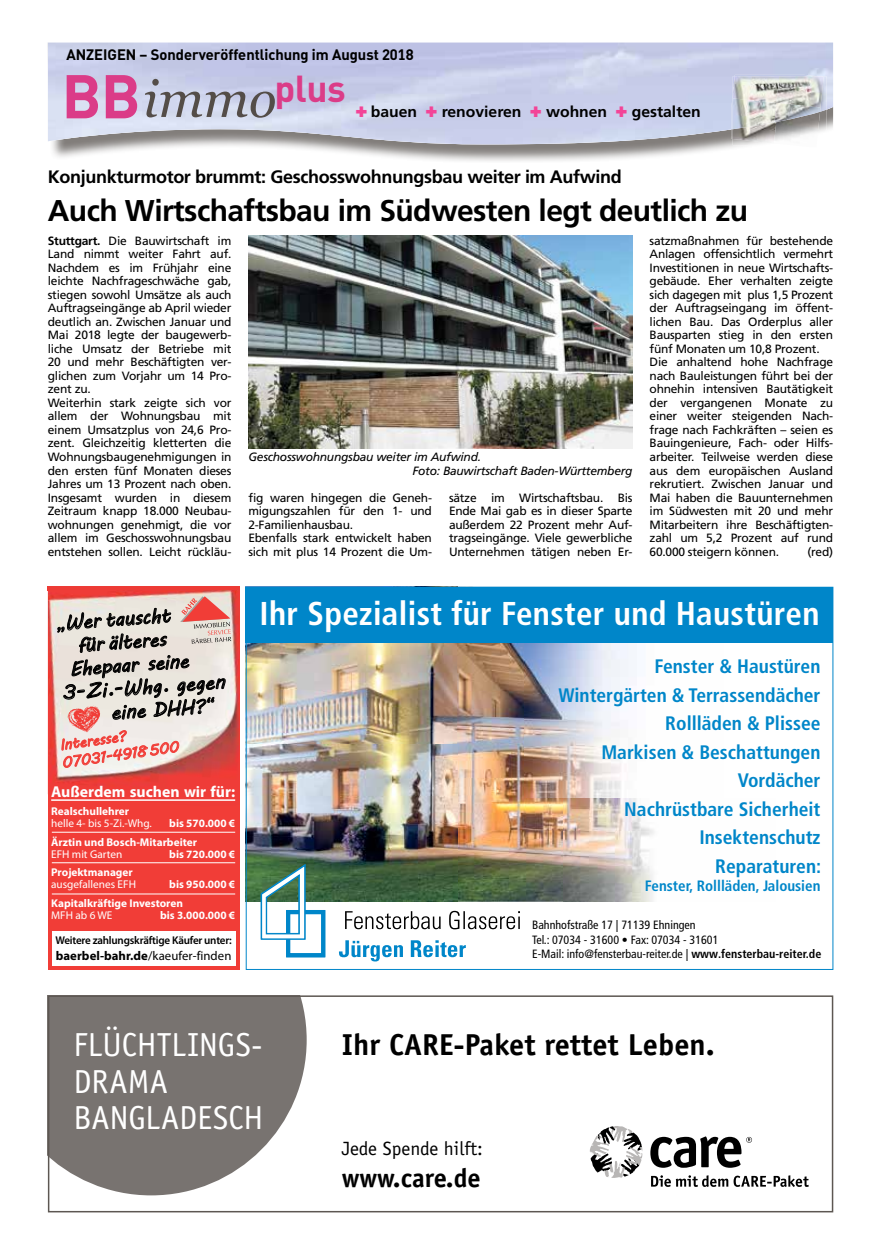
<style>
.page{position:relative;width:881px;height:1255px;background:#fff}
.page>*{position:absolute;margin:0;border:0;box-sizing:border-box;transform-origin:0 0}
.t1{font:60.75px "CA Info Type OP Bold LF";color:#db3c88}
.t2{font:italic 51.45px "Georgia";color:#544d48}
.t3{font:37.05px "CA Info Type OP Bold LF";color:#db3c88}
.t4{font:33.3px/36.3px "Officina Sans";color:#fff}
.t5{font:700 condensed 33px "Frutiger LT Pro";letter-spacing:.01em;color:#fff}
.t6{font:700 30.3px "Officina Sans";color:#000}
.t7{font:700 30px "Frutiger LT Pro";letter-spacing:-.02em;color:#000}
.t8{font:700 26.55px "Officina Sans";color:#000}
.t9{font:19.8px "MV Boli";color:#000}
.t10{font:700 condensed 19.5px/28.5px "Frutiger LT Pro";color:#0086c9;text-align:right}
.t11{font:19.2px "Officina Sans";color:#000}
.t12{font:700 18px "Frutiger LT Pro";letter-spacing:-.02em;color:#000}
.t13{font:700 15.75px "Myriad Pro";color:#fff}
.t14{font:700 15.3px "Frutiger";color:#000}
.t15{font:15px "CA Info Type OP Bold LF";color:#000}
.t16{font:700 15px "Optima Nova LT Pro";letter-spacing:.005em;color:#000}
.t17{font:700 condensed 15px "Frutiger LT Pro";color:#0086c9}
.t18{font:15px/18px "MV Boli";color:#f13d37}
.t19{font:700 12.75px "Myriad Pro";letter-spacing:.005em;color:#000}
.t20{font:12px/13.5px "Frutiger LT Pro";letter-spacing:-.02em;color:#000}
.t21{font:condensed 12px/14.4px "Frutiger LT Pro";color:#000}
.t22{font:italic 12px/13.5px "Frutiger LT Pro";letter-spacing:-.02em;color:#000}
.t23{font:700 11.25px/18.5px "Myriad Pro";color:#fff}
.t24{font:11.25px "Myriad Pro";color:#fff}
.t25{font:600 11.25px "Myriad Pro";letter-spacing:-.02em;color:#000}
.s1{font-family:"Helvetica Neue";font-weight:400}
.s2{font-weight:700}
.s3{font-size:17.25px}
.s4{font-weight:400}
</style>
<div class="page">
<img style="left:47px;top:43px;width:1px;height:15px">
<svg style="left:51px;top:998px;width:255px;height:197px;background:#888381"></svg>
<svg style="left:650px;top:1136px;width:101px;height:31px"></svg>
<svg style="left:651px;top:1175px;width:157px;height:11px"></svg>
<svg style="left:589px;top:1126px;width:53px;height:51px"></svg>
<div style="left:48px;top:995px;width:784px;height:217px;border:2px solid #5d5752"></div>
<img style="left:248px;top:642px;width:209px;height:259px">
<img style="left:457px;top:642px;width:317px;height:49px">
<img style="left:457px;top:691px;width:106px;height:210px">
<img style="left:563px;top:797px;width:91px;height:104px">
<svg style="left:345px;top:910px;width:174px;height:19px"></svg>
<svg style="left:339px;top:940px;width:126px;height:21px"></svg>
<div style="left:286px;top:910px;width:39px;height:47px;border:4px solid #0086c9"></div>
<svg style="left:260px;top:863px;width:46px;height:77px"></svg>
<img style="left:524px;top:643px;width:250px;height:154px">
<div style="left:246px;top:587px;width:586px;height:55px;background:#0086c9"></div>
<div style="left:48px;top:590px;width:191px;height:379px;background:#f13d37"></div>
<img style="left:48px;top:587px;width:191px;height:214px">
<img style="left:48px;top:590px;width:191px;height:1px">
<svg style="left:57px;top:596px;width:174px;height:174px;background:#d3bcb6"></svg>
<div style="left:52px;top:931px;width:183px;height:34px;background:#fff"></div>
<hr style="left:52px;top:862px;width:183px;height:1px;background:#fff">
<hr style="left:52px;top:893px;width:183px;height:1px;background:#fff">
<hr style="left:52px;top:831px;width:183px;height:1px;background:#fff">
<hr style="left:51px;top:799px;width:184px;height:1px;background:#fff">
<img style="left:52px;top:144px;width:693px;height:17px">
<img style="left:820px;top:76px;width:6px;height:36px">
<img style="left:732px;top:143px;width:41px;height:2px">
<img style="left:734px;top:75px;width:82px;height:1px">
<img style="left:731px;top:95px;width:1px;height:34px">
<img style="left:732px;top:129px;width:41px;height:14px">
<img style="left:773px;top:122px;width:46px;height:22px">
<img style="left:732px;top:76px;width:44px;height:22px">
<img style="left:776px;top:76px;width:47px;height:32px">
<img style="left:732px;top:98px;width:44px;height:31px">
<img style="left:774px;top:103px;width:46px;height:19px">
<img style="left:248px;top:236px;width:384px;height:212px">
<svg style="left:356px;top:106px;width:11px;height:11px"></svg>
<svg style="left:426px;top:106px;width:10px;height:11px"></svg>
<svg style="left:530px;top:106px;width:11px;height:11px"></svg>
<svg style="left:616px;top:106px;width:10px;height:11px"></svg>
<p class="t15" style="left:66px;top:45px;width:349px">ANZEIGEN – Sonderveröffentlichung im August 2018</p>
<p class="t16" style="left:112px;top:52px;width:245px">Bondorfer Nachrichten <span class="s1">·</span> ANZEIGEN</p>
<h1 class="t1" style="left:62px;top:57px;width:80px">BB</h1>
<h3 class="t3" style="left:275px;top:64px;width:72px">plus</h3>
<h2 class="t2" style="left:143px;top:67px;width:135px">immo</h2>
<p class="t14" style="left:370px;top:102px;width:48px">bauen</p>
<p class="t14" style="left:441px;top:102px;width:81px">renovieren</p>
<p class="t14" style="left:546px;top:102px;width:63px">wohnen</p>
<p class="t14" style="left:631px;top:102px;width:70px">gestalten</p>
<h3 class="t12" style="left:48px;top:166px;width:575px">Konjunkturmotor brummt: Geschosswohnungsbau weiter im Aufwind</h3>
<h3 class="t7" style="left:48px;top:193px;width:701px">Auch Wirtschaftsbau im Südwesten legt deutlich zu</h3>
<p class="t20" style="left:48px;top:234px;width:185px"><span class="s2">Stuttgart.</span> Die Bauwirtschaft im<br>Land nimmt weiter Fahrt auf.<br>Nachdem es im Frühjahr eine leichte Nachfrageschwäche gab, stiegen sowohl Umsätze als auch<br>Auftragseingänge ab April wieder deutlich an. Zwischen Januar und<br>Mai 2018 legte der baugewerb&shy;liche Umsatz der Betriebe mit<br>20 und mehr Beschäftigten ver&shy;glichen zum Vorjahr um 14 Pro&shy;zent zu.<br>Weiterhin stark zeigte sich vor allem der Wohnungsbau mit einem Umsatzplus von 24,6 Pro&shy;zent. Gleichzeitig kletterten die<br>Wohnungsbaugenehmigungen in den ersten fünf Monaten dieses<br>Jahres um 13 Prozent nach oben.<br>Insgesamt wurden in diesem<br>Zeitraum knapp 18.000 Neubau&shy;wohnungen genehmigt, die vor allem im Geschosswohnungsbau entstehen sollen. Leicht rückläu-</p>
<p class="t20" style="left:649px;top:234px;width:185px">satzmaßnahmen für bestehende<br>Anlagen offensichtlich vermehrt<br>Investitionen in neue Wirtschafts&shy;gebäude. Eher verhalten zeigte sich dagegen mit plus 1,5 Prozent der Auftragseingang im öffent&shy;lichen Bau. Das Orderplus aller<br>Bausparten stieg in den ersten fünf Monaten um 10,8 Prozent.<br>Die anhaltend hohe Nachfrage nach Bauleistungen führt bei der ohnehin intensiven Bautätigkeit der vergangenen Monate zu einer weiter steigenden Nach&shy;frage nach Fachkräften – seien es<br>Bauingenieure, Fach- oder Hilfs&shy;arbeiter. Teilweise werden diese aus dem europäischen Ausland rekrutiert. Zwischen Januar und<br>Mai haben die Bauunternehmen im Südwesten mit 20 und mehr<br>Mitarbeitern ihre Beschäftigten&shy;zahl um 5,2 Prozent auf rund<br>60.000 steigern können.</p>
<p class="t22" style="left:412px;top:450px;width:221px;text-indent:-164px">Geschosswohnungsbau weiter im Aufwind.<br>Foto: Bauwirtschaft Baden-Württemberg</p>
<p class="t20" style="left:248px;top:490px;width:185px">fig waren hingegen die Geneh&shy;migungszahlen für den 1- und<br>2-Familienhausbau.<br>Ebenfalls stark entwickelt haben sich mit plus 14 Prozent die Um-</p>
<p class="t20" style="left:449px;top:490px;width:185px;text-align:justify">sätze im Wirtschaftsbau. Bis Ende Mai gab es in dieser Sparte außerdem 22 Prozent mehr Auf&shy;tragseingänge. Viele gewerbliche Unternehmen tätigen neben Er-</p>
<p class="t20" style="left:807px;top:544px;width:27px">(red)</p>
<h3 class="t9" style="left:55px;top:609px;width:116px;rotate:-4deg"><span class="s3">„</span>Wer tauscht</h3>
<h3 class="t9" style="left:76px;top:631px;width:91px;rotate:-4deg">für älteres</h3>
<h3 class="t9" style="left:69px;top:655px;width:121px;rotate:-4deg">Ehepaar seine</h3>
<h3 class="t9" style="left:62px;top:679px;width:164px;rotate:-4deg">3-Zi.-Whg. gegen</h3>
<h3 class="t9" style="left:110px;top:699px;width:105px;rotate:-4deg">eine DHH?<span class="s3">“</span></h3>
<p class="t18" style="left:58px;top:735px;width:119px;rotate:-8deg">Interesse?<br>07031-4918 500</p>
<h3 class="t13" style="left:51px;top:781px;width:185px">Außerdem suchen wir für:</h3>
<p class="t23" style="left:51px;top:802px;width:79px">Realschullehrer</p>
<p class="t24" style="left:51px;top:816px;width:102px">helle 4- bis 5-Zi.-Whg.</p>
<p class="t23" style="left:51px;top:814px;width:185px;text-indent:118px">bis 570.000 €<br>Ärztin und Bosch-Mitarbeiter</p>
<p class="t24" style="left:51px;top:847px;width:73px">EFH mit Garten</p>
<p class="t23" style="left:169px;top:844px;width:67px">bis 720.000 €</p>
<p class="t23" style="left:51px;top:862px;width:83px">Projektmanager</p>
<p class="t24" style="left:51px;top:877px;width:86px">ausgefallenes EFH</p>
<p class="t23" style="left:51px;top:874px;width:185px;text-indent:118px">bis 950.000 €<br>Kapitalkräftige Investoren</p>
<p class="t24" style="left:51px;top:907px;width:63px">MFH ab 6 WE</p>
<p class="t23" style="left:160px;top:905px;width:77px">bis 3.000.000 €</p>
<p class="t25" style="left:55px;top:933px;width:178px">Weitere zahlungskräftige Käufer unter:</p>
<p class="t19" style="left:56px;top:947px;width:177px">baerbel-bahr.de<span class="s4">/kaeufer-finden</span></p>
<h3 class="t5" style="left:259px;top:594px;width:561px">Ihr Spezialist für Fenster und Haustüren</h3>
<h3 class="t10" style="left:558px;top:652px;width:264px">Fenster &amp; Haustüren<br>Wintergärten &amp; Terrassendächer<br>Rollläden &amp; Plissee<br>Markisen &amp; Beschattungen<br>Vordächer<br>Nachrüstbare Sicherheit<br>Insektenschutz<br>Reparaturen:</h3>
<p class="t17" style="left:644px;top:876px;width:177px">Fenster, Rollläden, Jalousien</p>
<p class="t21" style="left:532px;top:917px;width:290px">Bahnhofstraße 17 | 71139 Ehningen<br>Tel.: 07034 - 31600 • Fax: 07034 - 31601<br>E-Mail: info@fensterbau-reiter.de | <span class="s2">www.fensterbau-reiter.de</span></p>
<h3 class="t4" style="left:73px;top:1027px;width:191px">FLÜCHTLINGS-<br>DRAMA<br>BANGLADESCH</h3>
<h3 class="t6" style="left:342px;top:1026px;width:374px">Ihr CARE-Paket rettet Leben.</h3>
<h3 class="t11" style="left:342px;top:1137px;width:142px">Jede Spende hilft:</h3>
<h3 class="t8" style="left:342px;top:1161px;width:140px">www.care.de</h3>
</div>
